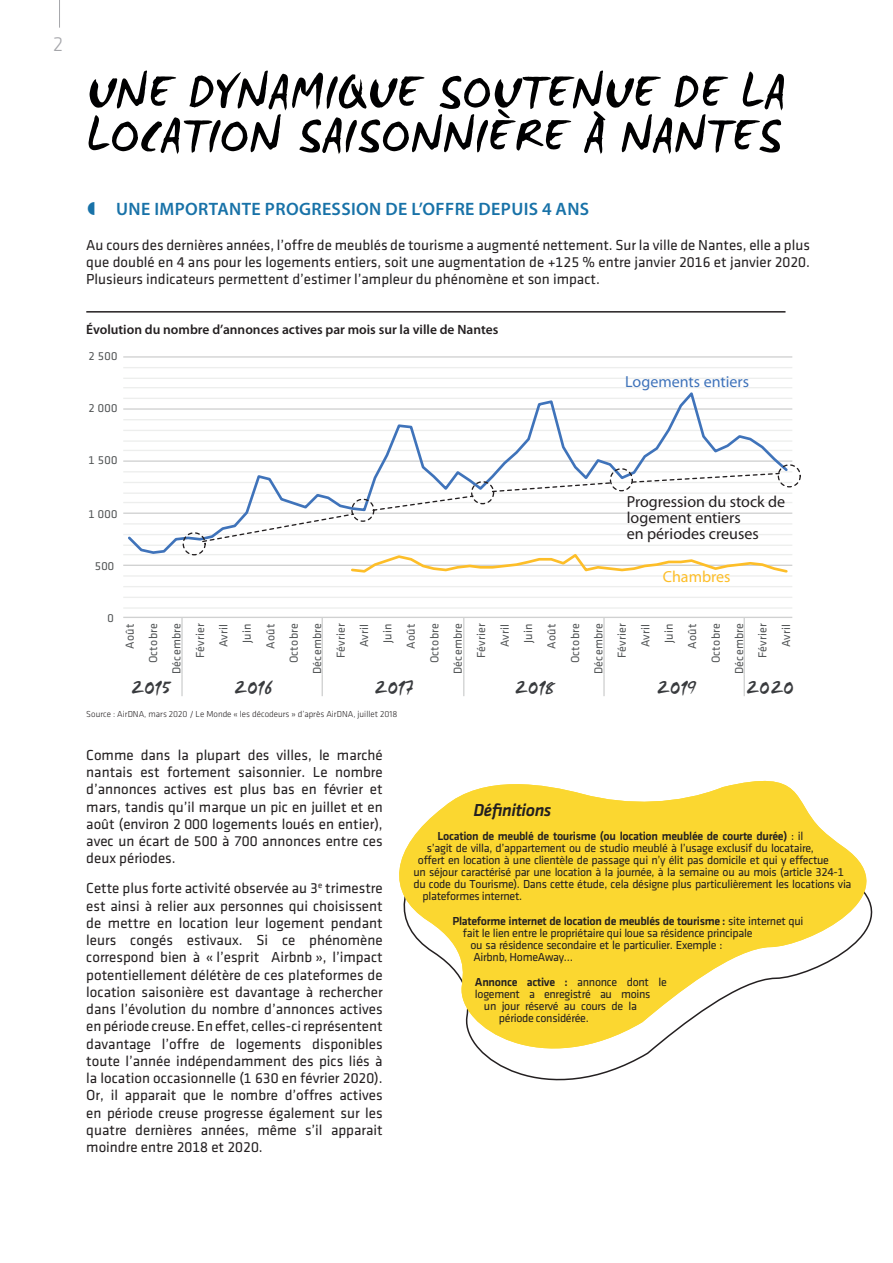
<style>
.page{position:relative;width:893px;height:1263px;background:#fff}
.page>*{position:absolute;margin:0;border:0;box-sizing:border-box;transform-origin:0 0}
.t1{font:52.35px/43.7px "WC Mano Negra Bta";color:#000001}
.t2{font:300 21px "Klavika";color:#a5a6aa}
.t3{font:18.75px "WC Mano Negra Bta";color:#393b3e}
.t4{font:600 18px "Myriad Pro";letter-spacing:.02em;color:#1872a8}
.t5{font:italic 500 18px "Klavika";letter-spacing:-.025em;color:#231f20}
.t6{font:16.05px/16px "Myriad Pro";color:#231f20}
.t7{font:16.05px "Myriad Pro";color:#3f73ba}
.t8{font:16.05px "Myriad Pro";color:#fdbe28}
.t9{font:15px/17.2px "Klavika Regular TF";color:#231f20;text-align:justify}
.t10{font:600 13.5px "Myriad Pro";color:#231f20}
.t11{font:12px/12px "Klavika Regular TF";letter-spacing:-.025em;color:#231f20}
.t12{font:12px/23.4px "Klavika Regular TF";letter-spacing:.02em;color:#515455;text-align:right}
.t13{font:12px "Klavika Medium TF";letter-spacing:-.025em;color:#231f20}
.t14{font:300 9px "Klavika";color:#231f20}
.s1{font-family:"Klavika Regular TF"}
</style>
<div class="page">
<hr style="left:86px;top:311px;width:699px;height:2px;background:#231f20">
<svg style="left:399px;top:780px;width:474px;height:301px;fill:#fbd730"></svg>
<hr style="left:123px;top:607px;width:669px;height:2px;background:#edeeed">
<hr style="left:123px;top:597px;width:669px;height:1px;background:#edeeed">
<hr style="left:123px;top:586px;width:669px;height:1px;background:#edeeed">
<hr style="left:123px;top:575px;width:669px;height:2px;background:#edeeed">
<hr style="left:123px;top:554px;width:669px;height:1px;background:#edeeed">
<hr style="left:123px;top:545px;width:669px;height:1px;background:#edeeed">
<hr style="left:123px;top:534px;width:669px;height:1px;background:#edeeed">
<hr style="left:123px;top:523px;width:669px;height:1px;background:#edeeed">
<hr style="left:123px;top:502px;width:669px;height:1px;background:#edeeed">
<hr style="left:123px;top:492px;width:669px;height:2px;background:#edeeed">
<hr style="left:123px;top:482px;width:669px;height:1px;background:#edeeed">
<hr style="left:123px;top:471px;width:669px;height:1px;background:#edeeed">
<hr style="left:123px;top:450px;width:669px;height:1px;background:#edeeed">
<hr style="left:123px;top:440px;width:669px;height:2px;background:#edeeed">
<hr style="left:123px;top:430px;width:669px;height:1px;background:#edeeed">
<hr style="left:123px;top:419px;width:669px;height:1px;background:#edeeed">
<hr style="left:123px;top:398px;width:669px;height:1px;background:#edeeed">
<hr style="left:123px;top:387px;width:669px;height:1px;background:#edeeed">
<hr style="left:123px;top:378px;width:669px;height:1px;background:#edeeed">
<hr style="left:123px;top:367px;width:669px;height:1px;background:#edeeed">
<hr style="left:123px;top:565px;width:669px;height:1px;background:#d0d1d1">
<hr style="left:123px;top:512px;width:669px;height:2px;background:#d0d1d1">
<hr style="left:123px;top:460px;width:669px;height:2px;background:#d0d1d1">
<hr style="left:123px;top:408px;width:669px;height:2px;background:#d0d1d1">
<hr style="left:123px;top:356px;width:669px;height:2px;background:#d0d1d1">
<hr style="left:123px;top:617px;width:669px;height:1px;background:#d0d1d1">
<hr style="left:181px;top:617px;width:2px;height:58px;background:#d0d1d1">
<hr style="left:322px;top:617px;width:1px;height:58px;background:#d0d1d1">
<hr style="left:463px;top:617px;width:1px;height:58px;background:#d0d1d1">
<hr style="left:603px;top:617px;width:2px;height:58px;background:#d0d1d1">
<hr style="left:744px;top:617px;width:1px;height:58px;background:#d0d1d1">
<hr style="left:181px;top:675px;width:2px;height:21px;background:#d0d1d1">
<svg style="left:322px;top:675px;width:1px;height:21px"></svg>
<svg style="left:463px;top:675px;width:1px;height:21px"></svg>
<hr style="left:603px;top:675px;width:2px;height:21px;background:#d0d1d1">
<svg style="left:744px;top:675px;width:1px;height:21px"></svg>
<svg style="left:125px;top:392px;width:665px;height:162px"></svg>
<svg style="left:349px;top:552px;width:440px;height:21px"></svg>
<div style="left:351px;top:499px;width:23px;height:23px;border:1px dashed #231f20;border-radius:50%"></div>
<div style="left:183px;top:532px;width:23px;height:23px;border:1px dashed #231f20;border-radius:50%"></div>
<div style="left:610px;top:468px;width:23px;height:23px;border:1px dashed #231f20;border-radius:50%"></div>
<div style="left:778px;top:464px;width:23px;height:23px;border:1px dashed #231f20;border-radius:50%"></div>
<svg style="left:201px;top:513px;width:154px;height:30px"></svg>
<svg style="left:371px;top:495px;width:103px;height:17px"></svg>
<div style="left:471px;top:481px;width:23px;height:23px;border:1px dashed #231f20;border-radius:50%"></div>
<svg style="left:491px;top:481px;width:122px;height:12px"></svg>
<svg style="left:631px;top:472px;width:149px;height:11px"></svg>
<svg style="left:59px;top:0;width:1px;height:28px"></svg>
<h2 class="t2" style="left:53px;top:33px;width:12px">2</h2>
<h1 class="t1" style="left:86px;top:66px;width:701px">UNE DYNAMIQUE SOUTENUE DE LA<br>LOCATION SAISONNIÈRE À NANTES</h1>
<p class="t4" style="left:116px;top:198px;width:475px">UNE IMPORTANTE PROGRESSION DE L’OFFRE DEPUIS 4 ANS</p>
<p class="t9" style="left:86px;top:236px;width:725px">Au cours des dernières années, l’offre de meublés de tourisme a augmenté nettement. Sur la ville de Nantes, elle a plus que doublé en 4 ans pour les logements entiers, soit une augmentation de +125 % entre janvier 2016 et janvier 2020.<br>Plusieurs indicateurs permettent d’estimer l’ampleur du phénomène et son impact.</p>
<p class="t10" style="left:86px;top:321px;width:413px">Évolution du nombre d’annonces actives par mois sur la ville de Nantes</p>
<p class="t12" style="left:89px;top:345px;width:30px">2 500</p>
<p class="t12" style="left:89px;top:397px;width:30px">2 000</p>
<p class="t7" style="left:625px;top:372px;width:125px">Logements entiers</p>
<p class="t12" style="left:89px;top:449px;width:30px">1 500</p>
<p class="t12" style="left:89px;top:502px;width:30px">1 000</p>
<p class="t12" style="left:95px;top:554px;width:21px">500</p>
<p class="t6" style="left:627px;top:493px;width:160px">Progression du stock de logement entiers<br>en périodes creuses</p>
<p class="t8" style="left:663px;top:566px;width:69px">Chambres</p>
<p class="t12" style="left:107px;top:606px;width:8px">0</p>
<p class="t12" style="left:118px;top:674px;width:53px;rotate:-90deg">Août<br>Octobre<br>Décembre<br>Février<br>Avril<br>Juin<br>Août<br>Octobre<br>Décembre<br>Février<br>Avril<br>Juin<br>Août<br>Octobre<br>Décembre<br>Février<br>Avril<br>Juin<br>Août<br>Octobre<br>Décembre<br>Février<br>Avril<br>Juin<br>Août<br>Octobre<br>Décembre<br>Février<br>Avril</p>
<p class="t3" style="left:131px;top:675px;width:42px">2015</p>
<p class="t3" style="left:234px;top:675px;width:40px">2016</p>
<p class="t3" style="left:374px;top:675px;width:41px">2017</p>
<p class="t3" style="left:515px;top:675px;width:41px">2018</p>
<p class="t3" style="left:657px;top:675px;width:41px">2019</p>
<p class="t3" style="left:746px;top:675px;width:50px">2020</p>
<p class="t14" style="left:86px;top:710px;width:313px">Source : AirDNA, mars 2020 / Le Monde « les décodeurs » d’après AirDNA, juillet 2018</p>
<p class="t9" style="left:86px;top:746px;width:298px">Comme dans la plupart des villes, le marché nantais est fortement saisonnier. Le nombre d’annonces actives est plus bas en février et mars, tandis qu’il marque un pic en juillet et en août (environ 2 000 logements loués en entier), avec un écart de 500 à 700 annonces entre ces deux périodes.</p>
<p class="t9" style="left:86px;top:880px;width:298px">Cette plus forte activité observée au 3<sup>e</sup> trimestre est ainsi à relier aux personnes qui choisissent de mettre en location leur logement pendant leurs congés estivaux. Si ce phénomène correspond bien à « l’esprit Airbnb », l’impact potentiellement délétère de ces plateformes de location saisonière est davantage à rechercher dans l’évolution du nombre d’annonces actives en période creuse. En effet, celles-ci représentent davantage l’offre de logements disponibles toute l’année indépendamment des pics liés à la location occasionnelle (1 630 en février 2020).<br>Or, il apparait que le nombre d’offres actives en période creuse progresse également sur les quatre dernières années, même s’il apparait moindre entre 2018 et 2020.</p>
<p class="t5" style="left:473px;top:800px;width:79px">Définitions</p>
<p class="t13" style="left:437px;top:830px;width:367px">Location de meublé de tourisme (ou location meublée de courte durée) <span class="s1">: il</span></p>
<p class="t11" style="left:427px;top:842px;width:388px">s’agit de villa, d’appartement ou de studio meublé à l’usage exclusif du locataire,</p>
<p class="t11" style="left:418px;top:854px;width:413px">offert en location à une clientèle de passage qui n’y élit pas domicile et qui y effectue</p>
<p class="t11" style="left:413px;top:866px;width:432px">un séjour caractérisé par une location à la journée, à la semaine ou au mois (article 324-1</p>
<p class="t11" style="left:413px;top:878px;width:440px">du code du Tourisme). Dans cette étude, cela désigne plus particulièrement les locations via</p>
<p class="t11" style="left:422px;top:890px;width:101px">plateformes internet.</p>
<p class="t13" style="left:452px;top:915px;width:353px">Plateforme internet de location de meublés de tourisme : <span class="s1">site internet qui</span></p>
<p class="t11" style="left:470px;top:927px;width:283px;text-indent:-8px">fait le lien entre le propriétaire qui loue sa résidence principale ou sa résidence secondaire et le particulier. Exemple :<br>Airbnb, HomeAway…</p>
<p class="t13" style="left:475px;top:975px;width:193px">Annonce active : <span class="s1">annonce dont le</span></p>
<p class="t11" style="left:475px;top:988px;width:177px">logement a enregistré au moins</p>
<p class="t11" style="left:484px;top:1000px;width:155px">un jour réservé au cours de la</p>
<p class="t11" style="left:499px;top:1012px;width:91px">période considérée.</p>
</div>
